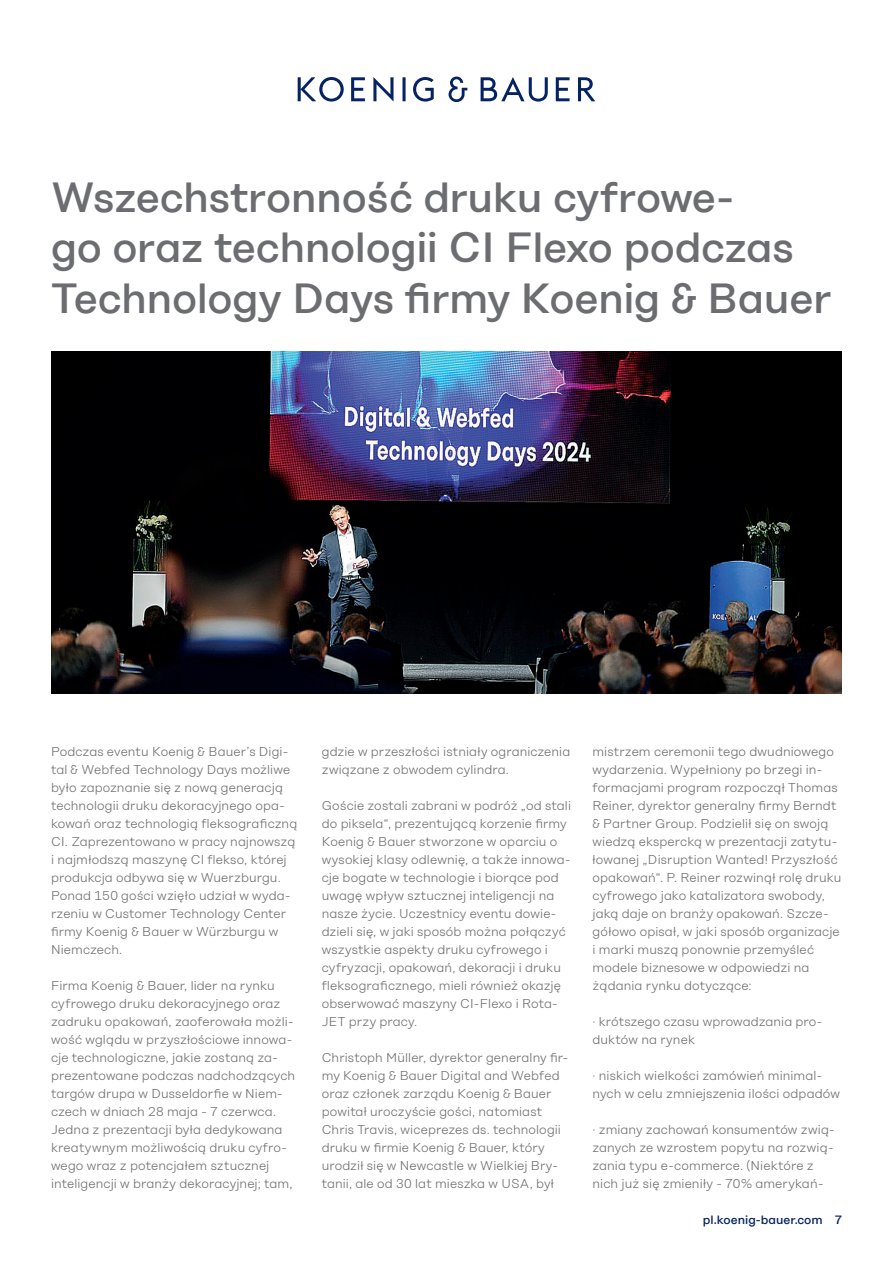
<style>
.page{position:relative;width:893px;height:1263px;background:#fff}
.page>*{position:absolute;margin:0;border:0;box-sizing:border-box;transform-origin:0 0}
.HL2___46pt_52_9_Med_weiß{font:500 42px/50.4px "Koenig&Bauer Type Headline";letter-spacing:-.01em;color:#6c6d70}
.t1{font:300 12.75px/18px "Koenig&Bauer Type Headline";letter-spacing:.01em;color:#6c6d70}
.t2{font:500 12px "Koenig&Bauer Type Headline";color:#052265}
</style>
<div class="page">
<svg style="left:298px;top:77px;width:297px;height:25px"></svg>
<img style="left:51px;top:351px;width:791px;height:342px">
<p class="HL2___46pt_52_9_Med_weiß" style="left:51px;top:172px;width:782px">Wszechstronność druku cyfrowe-<br>go oraz technologii CI Flexo podczas<br>Technology Days firmy Koenig &amp; Bauer</p>
<p class="t1" style="left:51px;top:743px;width:248px">Podczas eventu Koenig &amp; Bauer’s Digi&shy;tal &amp; Webfed Technology Days możliwe było zapoznanie się z nową generacją technologii druku dekoracyjnego opa&shy;kowań oraz technologią fleksograficzną CI. Zaprezentowano w pracy najnowszą i najmłodszą maszynę CI flekso, której produkcja odbywa się w Wuerzburgu.<br>Ponad 150 gości wzięło udział w wyda&shy;rzeniu w Customer Technology Center firmy Koenig &amp; Bauer w Würzburgu w Niemczech.</p>
<p class="t1" style="left:51px;top:977px;width:246px">Firma Koenig &amp; Bauer, lider na rynku cyfrowego druku dekoracyjnego oraz zadruku opakowań, zaoferowała możli&shy;wość wglądu w przyszłościowe innowa&shy;cje technologiczne, jakie zostaną za&shy;prezentowane podczas nadchodzących targów drupa w Dusseldorfie w Niem&shy;czech w dniach 28 maja - 7 czerwca.<br>Jedna z prezentacji była dedykowana kreatywnym możliwością druku cyfro&shy;wego wraz z potencjałem sztucznej inteligencji w branży dekoracyjnej; tam,</p>
<p class="t1" style="left:322px;top:743px;width:250px">gdzie w przeszłości istniały ograniczenia związane z obwodem cylindra.</p>
<p class="t1" style="left:322px;top:797px;width:251px">Goście zostali zabrani w podróż „od stali do piksela“, prezentującą korzenie firmy Koenig &amp; Bauer stworzone w oparciu o wysokiej klasy odlewnię, a także innowa&shy;cje bogate w technologie i biorące pod uwagę wpływ sztucznej inteligencji na nasze życie. Uczestnicy eventu dowie&shy;dzieli się, w jaki sposób można połączyć wszystkie aspekty druku cyfrowego i cyfryzacji, opakowań, dekoracji i druku fleksograficznego, mieli również okazję obserwować maszyny CI-Flexo i Rota-JET przy pracy.</p>
<p class="t1" style="left:322px;top:1049px;width:248px">Christoph Müller, dyrektor generalny fir&shy;my Koenig &amp; Bauer Digital and Webfed oraz członek zarządu Koenig &amp; Bauer powitał uroczyście gości, natomiast Chris Travis, wiceprezes ds. technologii druku w firmie Koenig &amp; Bauer, który urodził się w Newcastle w Wielkiej Bry&shy;tanii, ale od 30 lat mieszka w USA, był</p>
<p class="t1" style="left:592px;top:743px;width:250px">mistrzem ceremonii tego dwudniowego wydarzenia. Wypełniony po brzegi in&shy;formacjami program rozpoczął Thomas Reiner, dyrektor generalny firmy Berndt &amp; Partner Group. Podzielił się on swoją wiedzą ekspercką w prezentacji zatytu&shy;łowanej „Disruption Wanted! Przyszłość opakowań“. P. Reiner rozwinął rolę druku cyfrowego jako katalizatora swobody, jaką daje on branży opakowań. Szcze&shy;gółowo opisał, w jaki sposób organizacje i marki muszą ponownie przemyśleć modele biznesowe w odpowiedzi na żądania rynku dotyczące:</p>
<p class="t1" style="left:592px;top:1013px;width:231px">· krótszego czasu wprowadzania pro&shy;duktów na rynek</p>
<p class="t1" style="left:592px;top:1067px;width:249px">· niskich wielkości zamówień minimal&shy;nych w celu zmniejszenia ilości odpadów</p>
<p class="t1" style="left:592px;top:1121px;width:244px">· zmiany zachowań konsumentów zwią&shy;zanych ze wzrostem popytu na rozwią&shy;zania typu e-commerce. (Niektóre z nich już się zmieniły - 70% amerykań-</p>
<p class="t2" style="left:703px;top:1213px;width:141px">pl.koenig-bauer.com 7</p>
</div>
